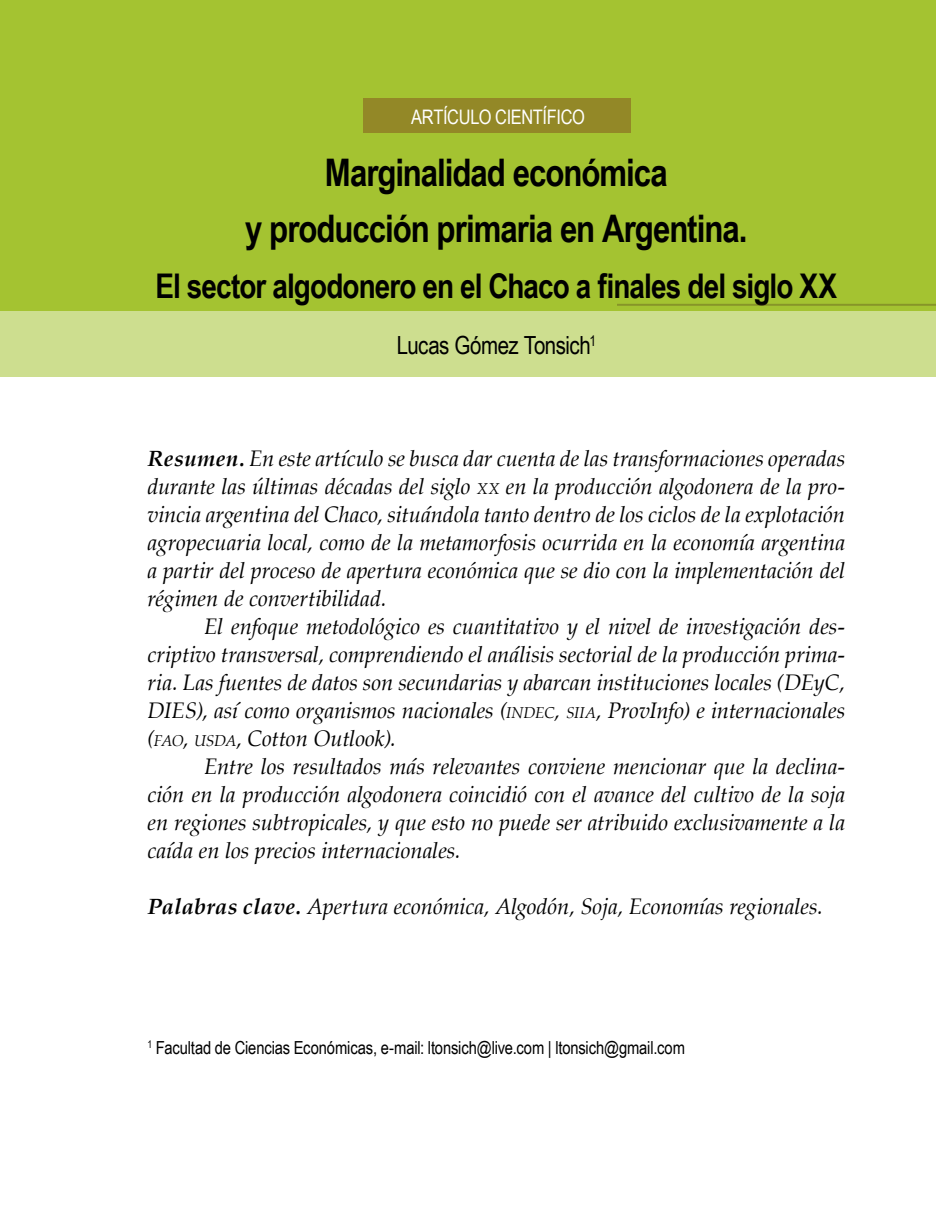
<style>
.page{position:relative;width:936px;height:1219px;background:#fff}
.page>*{position:absolute;margin:0;border:0;box-sizing:border-box;transform-origin:0 0}
.t1{font:700 38px/56px "Arial Narrow";letter-spacing:-.025em;color:#000;text-align:center}
.t2{font:700 34px "Arial Narrow";letter-spacing:-.025em;color:#000}
.t3{font:25px "Arial Narrow";letter-spacing:-.02em;color:#000}
.t4{font:italic 22px/28px "Palatino";letter-spacing:-.005em;color:#000;text-align:justify}
.t5{font:20px "Arial Narrow";letter-spacing:-.015em;color:#fff}
.t6{font:18px "Arial Narrow";letter-spacing:-.01em;color:#000}
.s1{font-weight:700}
.s2{font-size:15.4px}
</style>
<div class="page">
<div style="left:0;top:0;width:935px;height:377px;background:#a4c331"></div>
<div style="left:0;top:311px;width:935px;height:67px;background:#cdde8f"></div>
<div style="left:363px;top:98px;width:268px;height:34px;background:#938827"></div>
<hr style="left:617px;top:304px;width:318px;height:2px;background:#462c14">
<p class="t5" style="left:411px;top:102px;width:175px">ARTÍCULO CIENTÍFICO</p>
<h1 class="t1" style="left:245px;top:143px;width:504px">Marginalidad económica<br>y producción primaria en Argentina.</h1>
<h2 class="t2" style="left:155px;top:260px;width:683px">El sector algodonero en el Chaco a finales del siglo XX</h2>
<p class="t3" style="left:396px;top:327px;width:201px">Lucas Gómez Tonsich<sup>1</sup></p>
<p class="t4" style="left:147px;top:445px;width:699px"><span class="s1">Resumen.</span> En este artículo se busca dar cuenta de las transformaciones operadas durante las últimas décadas del siglo <span class="s2">XX</span> en la producción algodonera de la pro&shy;vincia argentina del Chaco, situándola tanto dentro de los ciclos de la explotación agropecuaria local, como de la metamorfosis ocurrida en la economía argentina a partir del proceso de apertura económica que se dio con la implementación del régimen de convertibilidad.</p>
<p class="t4" style="left:147px;top:613px;width:699px;text-indent:57px">El enfoque metodológico es cuantitativo y el nivel de investigación des&shy;criptivo transversal, comprendiendo el análisis sectorial de la producción prima&shy;ria. Las fuentes de datos son secundarias y abarcan instituciones locales (DEyC, DIES), así como organismos nacionales (<span class="s2">INDEC</span>, <span class="s2">SIIA</span>, ProvInfo) e internacionales (<span class="s2">FAO</span>, <span class="s2">USDA</span>, Cotton Outlook).</p>
<p class="t4" style="left:147px;top:753px;width:699px;text-indent:57px">Entre los resultados más relevantes conviene mencionar que la declina&shy;ción en la producción algodonera coincidió con el avance del cultivo de la soja en regiones subtropicales, y que esto no puede ser atribuido exclusivamente a la caída en los precios internacionales.</p>
<p class="t4" style="left:147px;top:893px;width:676px"><span class="s1">Palabras clave.</span> Apertura económica, Algodón, Soja, Economías regionales.</p>
<p class="t6" style="left:147px;top:1034px;width:539px"><sup>1</sup> Facultad de Ciencias Económicas, e-mail: ltonsich@live.com | ltonsich@gmail.com</p>
</div>
